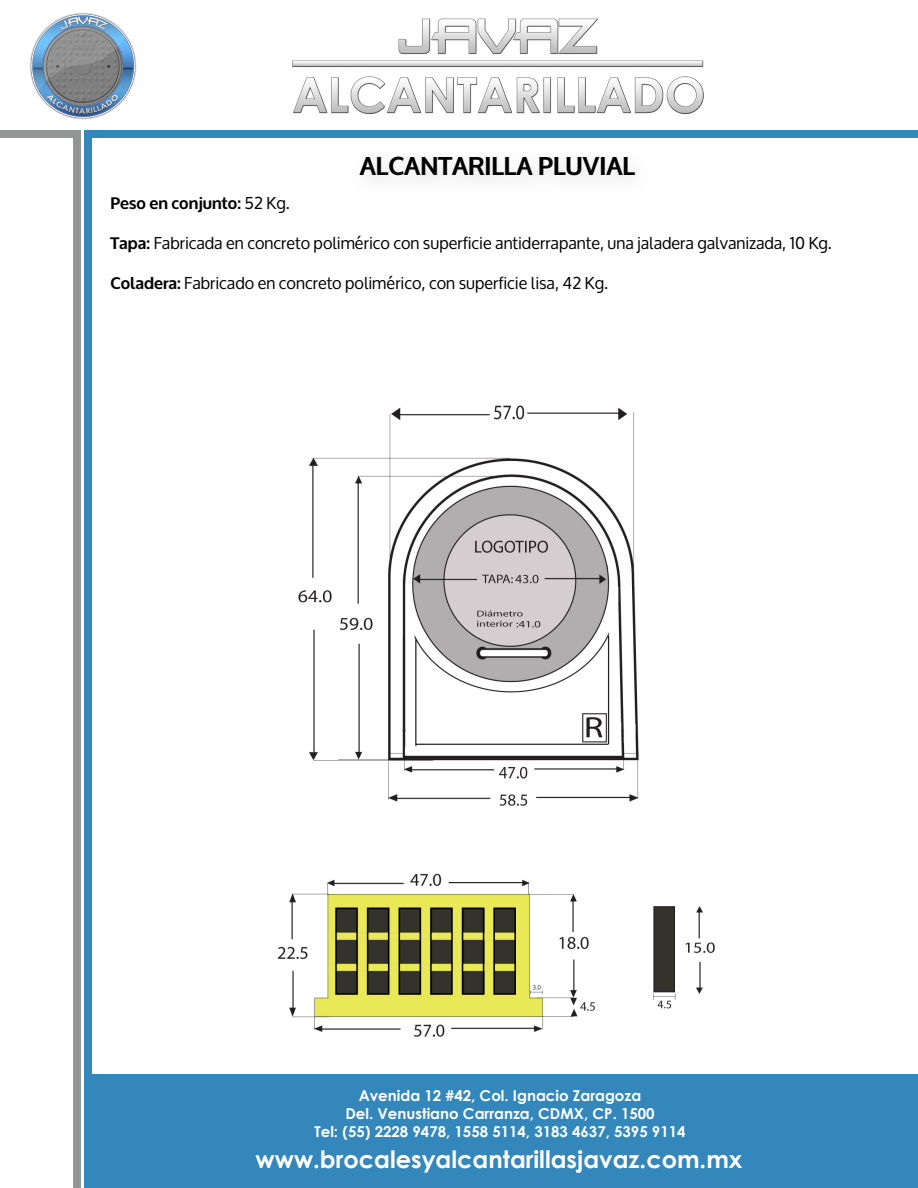
<style>
.page{position:relative;width:918px;height:1188px;background:#fff}
.page>*{position:absolute;margin:0;border:0;box-sizing:border-box;transform-origin:0 0}
.t1{font:700 25.5px "Oxygen";color:#000}
.t2{font:700 24px "Century Gothic";color:#fff}
.t3{font:16.5px "Oxygen";color:#000}
.t4{font:700 16.5px "Oxygen";color:#000}
.t5{font:700 15px/18px "Century Gothic";color:#fff;text-align:center}
.s1{font-weight:400}
.s2{font-weight:700}
</style>
<div class="page">
<img style="left:30px;top:13px;width:106px;height:106px">
<img style="left:292px;top:19px;width:411px;height:94px">
<div style="left:73px;top:130px;width:8px;height:1058px;background:#939594"></div>
<div style="left:0;top:131px;width:81px;height:7px;background:#939594"></div>
<div style="left:84px;top:130px;width:8px;height:1058px;background:#3387ba"></div>
<div style="left:85px;top:130px;width:833px;height:8px;background:#3387ba"></div>
<div style="left:85px;top:1075px;width:833px;height:113px;background:#3387ba"></div>
<img style="left:277px;top:405px;width:438px;height:632px">
<h1 class="t1" style="left:360px;top:151px;width:277px">ALCANTARILLA PLUVIAL</h1>
<p class="t4" style="left:111px;top:193px;width:181px">Peso en conjunto: <span class="s1">52 Kg.</span></p>
<p class="t3" style="left:111px;top:234px;width:723px"><span class="s2">Tapa:</span> Fabricada en concreto polimérico con superficie antiderrapante, una jaladera galvanizada, 10 Kg.</p>
<p class="t3" style="left:111px;top:273px;width:499px"><span class="s2">Coladera:</span> Fabricado en concreto polimérico, con superficie lisa, 42 Kg.</p>
<p class="t5" style="left:314px;top:1086px;width:373px">Avenida 12 #42, Col. Ignacio Zaragoza<br>Del. Venustiano Carranza, CDMX, CP. 1500<br>Tel: (55) 2228 9478, 1558 5114, 3183 4637, 5395 9114</p>
<h2 class="t2" style="left:256px;top:1141px;width:488px">www.brocalesyalcantarillasjavaz.com.mx</h2>
</div>
